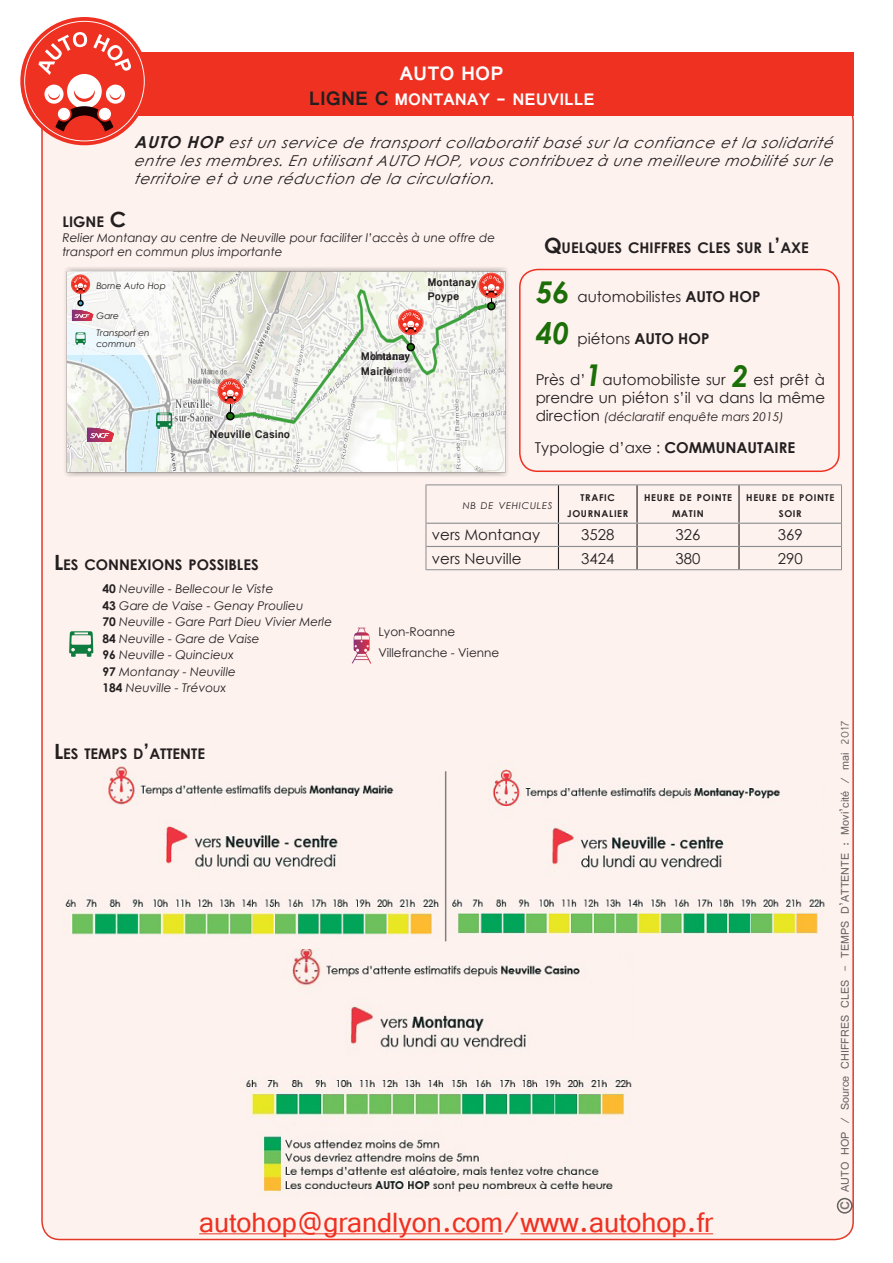
<style>
.page{position:relative;width:893px;height:1263px;background:#fff}
.page>*{position:absolute;margin:0;border:0;box-sizing:border-box;transform-origin:0 0}
.t1{font:30px "Vrinda";color:#ef3122}
.t2{font:italic 700 30px "Century Gothic";color:#1b6e08}
.t3{font:700 21px "Vrinda";color:#fff}
.t4{font:700 18px "Vrinda";color:#fff}
.t5{font:italic 15px/18px "Century Gothic";color:#231f20;text-align:justify}
.t6{font:15px/18px "Century Gothic";color:#231f20;text-align:right}
.t7{font:700 14.7px "Century Gothic";color:#231f20}
.t8{font:italic 12px/14.4px "Century Gothic";color:#231f20}
.t9{font:12px "Vrinda";color:#000}
.t10{font:700 12px/14.4px "Vrinda";color:#231f20}
.t11{font:12px "Century Gothic";color:#231f20}
.t12{font:700 9.45px/16.2px "Century Gothic";letter-spacing:.07em;color:#231f20;text-align:center}
.t13{font:italic 9.45px "Century Gothic";letter-spacing:.07em;color:#231f20}
.t14{font:italic 9px/10.8px "Century Gothic";color:#231f20}
.s1{font-size:21px;color:#231f20}
.s2{font-weight:700;font-size:16.5px}
.s3{font-size:21px}
.s4{font-weight:700}
.s5{font-style:normal;font-size:15px}
.s6{font-weight:700;font-style:normal}
.s7{font-weight:700;font-size:13.5px;color:#231f20}
</style>
<div class="page">
<div style="left:42px;top:103px;width:811px;height:1136px;background:#fdf2ee;border-radius:18px"></div>
<div style="left:51px;top:52px;width:803px;height:63px;background:#ef3122"></div>
<div style="left:20px;top:17px;width:129px;height:128px;background:#ef3122;border-radius:50%"></div>
<svg style="left:24px;top:21px;width:121px;height:120px"></svg>
<div style="left:837px;top:1198px;width:16px;height:15px;border:2px solid #000;border-radius:50%"></div>
<hr style="left:199px;top:1233px;width:304px;height:1px;background:#ef3122">
<hr style="left:520px;top:1233px;width:193px;height:1px;background:#ef3122">
<div style="left:519px;top:269px;width:321px;height:203px;border:2px solid #ef3122;border-radius:18px"></div>
<img style="left:65px;top:267px;width:443px;height:209px">
<svg style="left:218px;top:378px;width:25px;height:26px"></svg>
<svg style="left:218px;top:379px;width:24px;height:37px"></svg>
<div style="left:227px;top:413px;width:7px;height:7px;background:#1b6e08;border-radius:50%"></div>
<div style="left:226px;top:412px;width:9px;height:8px;border:2px solid #000;border-radius:50%"></div>
<svg style="left:479px;top:273px;width:24px;height:33px"></svg>
<div style="left:488px;top:303px;width:7px;height:7px;background:#1b6e08;border-radius:50%"></div>
<div style="left:487px;top:302px;width:9px;height:8px;border:2px solid #000;border-radius:50%"></div>
<svg style="left:398px;top:309px;width:25px;height:26px"></svg>
<svg style="left:399px;top:310px;width:24px;height:37px"></svg>
<div style="left:407px;top:344px;width:7px;height:7px;background:#1b6e08;border-radius:50%"></div>
<div style="left:406px;top:343px;width:9px;height:8px;border:2px solid #000;border-radius:50%"></div>
<hr style="left:558px;top:485px;width:1px;height:38px;background:#231f20">
<hr style="left:636px;top:485px;width:2px;height:38px;background:#231f20">
<hr style="left:738px;top:485px;width:2px;height:38px;background:#231f20">
<hr style="left:636px;top:524px;width:2px;height:22px;background:#231f20">
<hr style="left:738px;top:524px;width:2px;height:22px;background:#231f20">
<svg style="left:558px;top:524px;width:1px;height:45px"></svg>
<hr style="left:636px;top:547px;width:2px;height:22px;background:#231f20">
<hr style="left:738px;top:547px;width:2px;height:22px;background:#231f20">
<hr style="left:426px;top:523px;width:132px;height:1px;background:#8a8c8f">
<hr style="left:558px;top:523px;width:79px;height:1px;background:#8a8c8f">
<hr style="left:637px;top:523px;width:102px;height:1px;background:#8a8c8f">
<hr style="left:739px;top:523px;width:102px;height:1px;background:#8a8c8f">
<hr style="left:426px;top:546px;width:132px;height:1px;background:#8a8c8f">
<hr style="left:558px;top:546px;width:79px;height:1px;background:#8a8c8f">
<hr style="left:637px;top:546px;width:102px;height:1px;background:#8a8c8f">
<hr style="left:739px;top:546px;width:102px;height:1px;background:#8a8c8f">
<hr style="left:426px;top:484px;width:132px;height:1px;background:#8a8c8f">
<hr style="left:426px;top:485px;width:1px;height:38px;background:#8a8c8f">
<hr style="left:558px;top:484px;width:79px;height:1px;background:#8a8c8f">
<hr style="left:637px;top:484px;width:102px;height:1px;background:#8a8c8f">
<hr style="left:739px;top:484px;width:103px;height:1px;background:#8a8c8f">
<hr style="left:841px;top:485px;width:1px;height:38px;background:#8a8c8f">
<svg style="left:426px;top:523px;width:1px;height:46px"></svg>
<svg style="left:841px;top:523px;width:1px;height:46px"></svg>
<hr style="left:426px;top:569px;width:132px;height:1px;background:#8a8c8f">
<hr style="left:558px;top:569px;width:79px;height:1px;background:#8a8c8f">
<hr style="left:637px;top:569px;width:102px;height:1px;background:#8a8c8f">
<hr style="left:739px;top:569px;width:103px;height:1px;background:#8a8c8f">
<img style="left:62px;top:766px;width:377px;height:171px">
<img style="left:444px;top:761px;width:381px;height:181px">
<img style="left:246px;top:949px;width:386px;height:245px">
<hr style="left:445px;top:771px;width:1px;height:170px;background:#231f20">
<svg style="left:87px;top:428px;width:27px;height:14px"></svg>
<svg style="left:156px;top:413px;width:16px;height:16px"></svg>
<svg style="left:352px;top:628px;width:19px;height:35px"></svg>
<svg style="left:69px;top:631px;width:24px;height:26px"></svg>
<div style="left:67px;top:271px;width:105px;height:84px;background:#f6f9f8"></div>
<svg style="left:72px;top:275px;width:21px;height:46px"></svg>
<svg style="left:75px;top:332px;width:11px;height:13px"></svg>
<p class="t3" style="left:400px;top:59px;width:105px">AUTO HOP</p>
<p class="t4" style="left:309px;top:87px;width:287px"><span class="s1">LIGNE C</span> MONTANAY - NEUVILLE</p>
<p class="t5" style="left:134px;top:133px;width:706px"><span class="s2">AUTO HOP</span>estun service de transportcollaboratifbasé surla confiance etla solidarité entre lesmembres.En utilisantAUTO HOP,vouscontribuezà une meilleure mobilité surle territoire età une réduction de la circulation.</p>
<p class="t7" style="left:63px;top:211px;width:63px">LIGNE <span class="s3">C</span></p>
<p class="t8" style="left:63px;top:230px;width:434px">Relier Montanay au centre de Neuville pour faciliter l’accès à une offre de transport en commun plus importante</p>
<p class="t14" style="left:96px;top:280px;width:71px">Borne Auto Hop</p>
<p class="t14" style="left:96px;top:327px;width:55px">Transport en commun</p>
<p class="t14" style="left:96px;top:310px;width:24px">Gare</p>
<p class="t10" style="left:210px;top:427px;width:82px">Neuville Casino</p>
<p class="t10" style="left:427px;top:275px;width:51px">Montanay<br>Poype</p>
<p class="t10" style="left:361px;top:349px;width:51px">Montanay<br>Mairie</p>
<p class="t7" style="left:544px;top:236px;width:266px"><span class="s3">Q</span>UELQUES CHIFFRES CLES SUR L<span class="s3">’</span>AXE</p>
<p class="t2" style="left:536px;top:270px;width:35px">56</p>
<p class="t6" style="left:577px;top:287px;width:185px">automobilistes <span class="s4">AUTO HOP</span></p>
<p class="t2" style="left:536px;top:310px;width:35px">40</p>
<p class="t6" style="left:577px;top:329px;width:134px">piétons <span class="s4">AUTO HOP</span></p>
<p class="t2" style="left:585px;top:353px;width:18px">1</p>
<p class="t2" style="left:732px;top:354px;width:18px">2</p>
<p class="t6" style="left:536px;top:370px;width:291px">est prêt à<br>prendre un piéton s’il va dans la même</p>
<p class="t8" style="left:536px;top:409px;width:250px"><span class="s5">direction</span> (déclaratif enquête mars 2015)</p>
<p class="t6" style="left:536px;top:370px;width:191px">Près d’ automobiliste sur</p>
<p class="t6" style="left:535px;top:438px;width:262px">Typologie d’axe : <span class="s4">COMMUNAUTAIRE</span></p>
<p class="t7" style="left:54px;top:554px;width:206px"><span class="s3">L</span>ES CONNEXIONS POSSIBLES</p>
<p class="t8" style="left:102px;top:581px;width:173px"><span class="s6">40</span> Neuville - Bellecour le Viste</p>
<p class="t8" style="left:102px;top:598px;width:202px"><span class="s6">43</span> Gare de Vaise - Genay Proulieu</p>
<p class="t8" style="left:102px;top:614px;width:231px"><span class="s6">70</span> Neuville - Gare Part Dieu Vivier Merle</p>
<p class="t8" style="left:102px;top:631px;width:159px"><span class="s6">84</span> Neuville - Gare de Vaise</p>
<p class="t8" style="left:102px;top:647px;width:133px"><span class="s6">96</span> Neuville - Quincieux</p>
<p class="t8" style="left:102px;top:664px;width:135px"><span class="s6">97</span> Montanay - Neuville</p>
<p class="t8" style="left:102px;top:680px;width:125px"><span class="s6">184</span> Neuville - Trévoux</p>
<p class="t7" style="left:54px;top:742px;width:152px"><span class="s3">L</span>ES TEMPS D<span class="s3">’</span>ATTENTE</p>
<p class="t13" style="left:463px;top:499px;width:91px">NB DE VEHICULES</p>
<p class="t12" style="left:581px;top:489px;width:36px">TRAFIC</p>
<p class="t12" style="left:567px;top:505px;width:63px">JOURNALIER</p>
<p class="t12" style="left:644px;top:489px;width:90px">HEURE DE POINTE<br>MATIN</p>
<p class="t12" style="left:746px;top:489px;width:90px">HEURE DE POINTE<br>SOIR</p>
<p class="t6" style="left:432px;top:526px;width:110px">vers Montanay</p>
<p class="t6" style="left:581px;top:526px;width:35px">3528</p>
<p class="t6" style="left:676px;top:526px;width:26px">326</p>
<p class="t6" style="left:778px;top:526px;width:26px">369</p>
<p class="t6" style="left:432px;top:549px;width:91px">vers Neuville</p>
<p class="t6" style="left:581px;top:549px;width:35px">3424</p>
<p class="t6" style="left:676px;top:549px;width:26px">380</p>
<p class="t6" style="left:778px;top:549px;width:26px">290</p>
<p class="t11" style="left:378px;top:623px;width:78px">Lyon-Roanne</p>
<p class="t11" style="left:378px;top:644px;width:122px">Villefranche - Vienne</p>
<p class="t9" style="left:837px;top:1210px;width:492px;rotate:-90deg"><span class="s7">C</span> AUTO HOP / Source CHIFFRES CLES - TEMPS D’ATTENTE : Movi’cité / mai 2017</p>
<p class="t1" style="left:199px;top:1203px;width:516px">autohop@grandlyon.com/www.autohop.fr</p>
</div>
